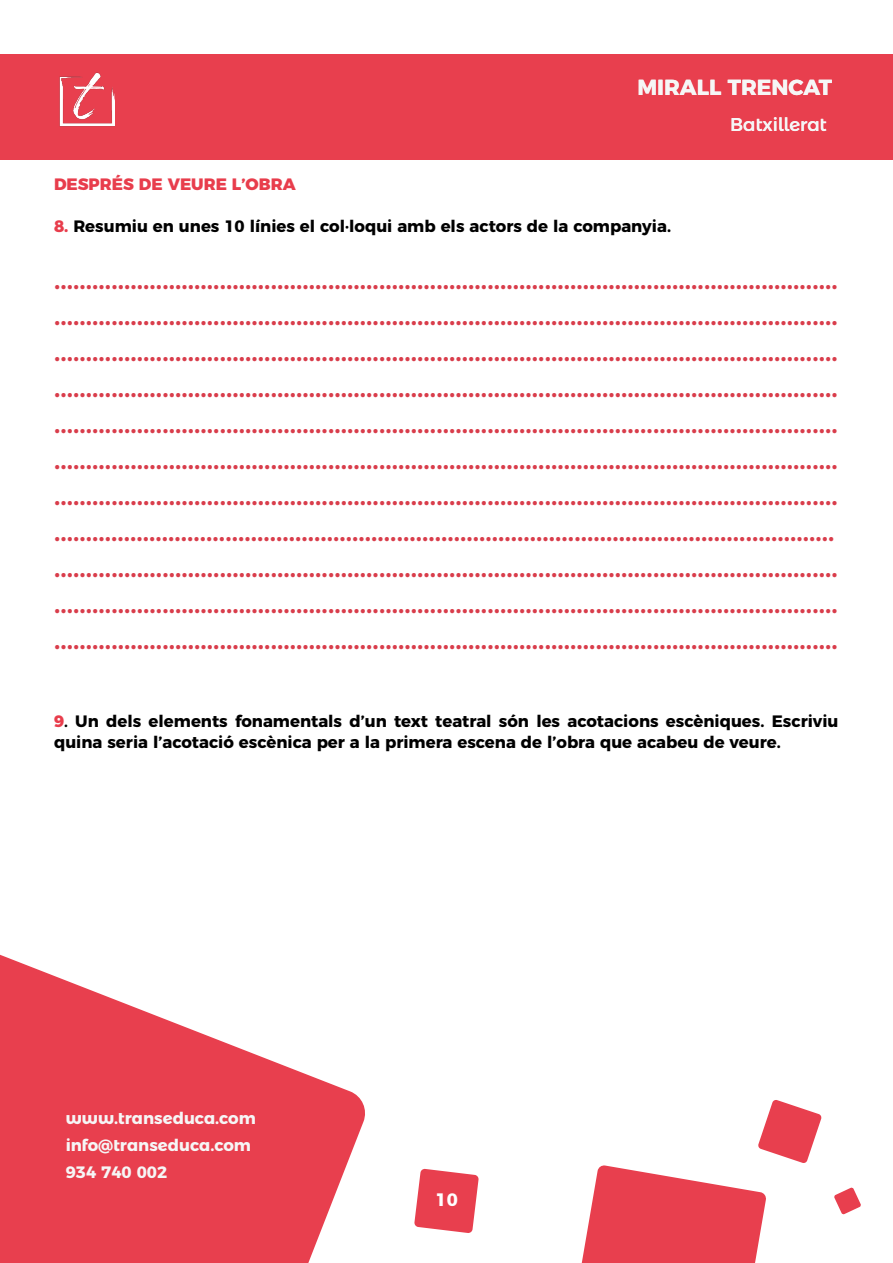
<style>
.page{position:relative;width:893px;height:1263px;background:#fff}
.page>*{position:absolute;margin:0;border:0;box-sizing:border-box;transform-origin:0 0}
.t1{font:600 27px/36px "Montserrat";color:#d93d4b}
.t2{font:700 21.75px "Montserrat";color:#f6f6f6}
.t3{font:18.45px "Montserrat Alternates";color:#f6f6f6}
.t4{font:700 18px "Montserrat";color:#fff}
.t5{font:700 16.5px/21px "Montserrat";color:#000}
.t6{font:700 16.5px/27px "Montserrat Alternates";color:#f6f6f6}
.t7{font:800 16.5px "Montserrat";color:#e83d4c}
.s1{font-weight:800;color:#e83d4c}
.s2{font-weight:600}
</style>
<div class="page">
<div style="left:0;top:54px;width:893px;height:105px;background:#e83f4e"></div>
<svg style="left:0;top:954px;width:365px;height:309px;fill:#e83f4e"></svg>
<svg style="left:414px;top:1169px;width:65px;height:64px"></svg>
<svg style="left:581px;top:1100px;width:241px;height:163px"></svg>
<svg style="left:834px;top:1187px;width:27px;height:27px"></svg>
<img style="left:60px;top:72px;width:54px;height:55px">
<p class="t2" style="left:637px;top:70px;width:196px">MIRALL TRENCAT</p>
<p class="t3" style="left:730px;top:110px;width:98px">Batxillerat</p>
<p class="t7" style="left:54px;top:171px;width:243px">DESPRÉS DE VEURE L’OBRA</p>
<p class="t5" style="left:54px;top:215px;width:619px"><span class="s1">8.</span> Resumiu en unes 10 línies el col·loqui amb els actors de la companyia.</p>
<p class="t1" style="left:54px;top:260px;width:785px">........................................................................................................................... ........................................................................................................................... ........................................................................................................................... ........................................................................................................................... ........................................................................................................................... ........................................................................................................................... ........................................................................................................................... ........................................................................................................................... ........................................................................................................................... ........................................................................................................................... ...........................................................................................................................</p>
<p class="t5" style="left:54px;top:710px;width:786px"><span class="s1">9</span><span class="s2">.</span> Un dels elements fonamentals d’un text teatral són les acotacions escèniques. Escriviu quina seria l’acotació escènica per a la primera escena de l’obra que acabeu de veure.</p>
<p class="t6" style="left:66px;top:1103px;width:192px">www.transeduca.com info@transeduca.com<br>934 740 002</p>
<p class="t4" style="left:436px;top:1184px;width:24px">10</p>
</div>
